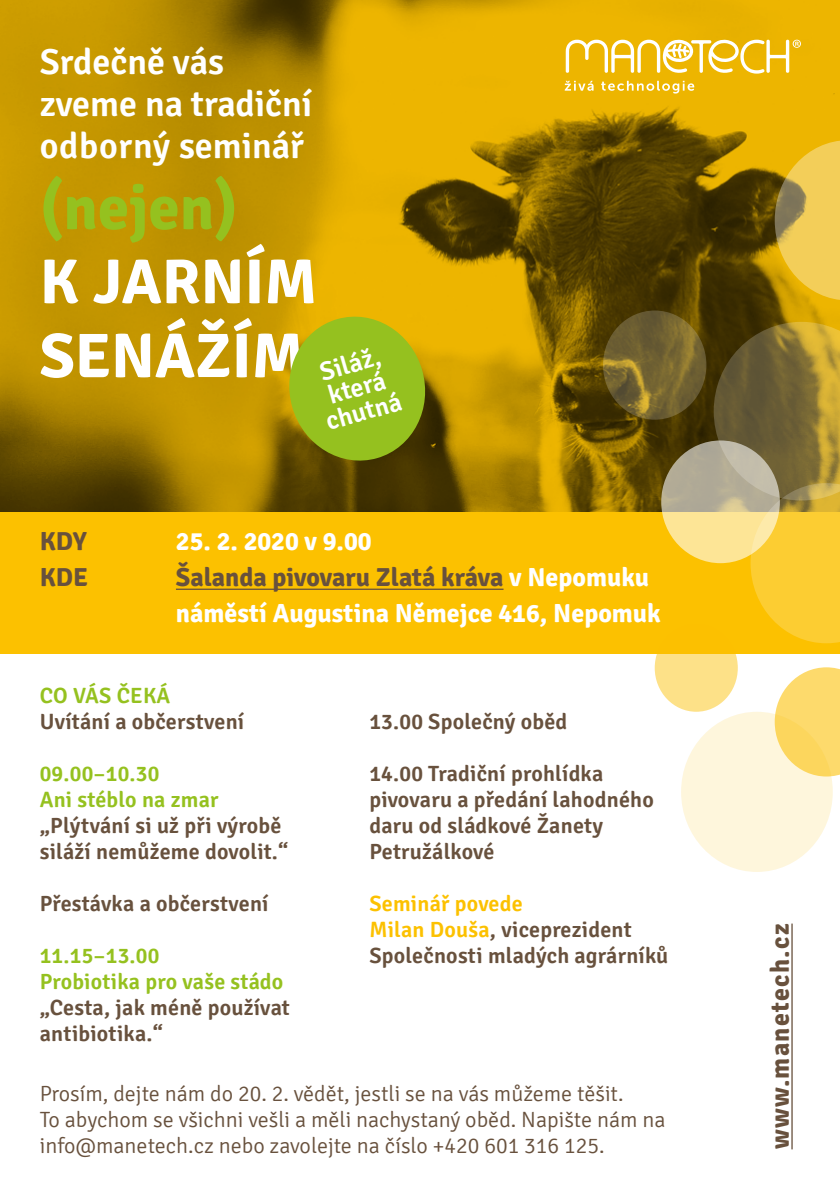
<style>
.page{position:relative;width:840px;height:1191px;background:#fff}
.page>*{position:absolute;margin:0;border:0;box-sizing:border-box;transform-origin:0 0}
.t1{font:700 63px/74px "Signika";color:#fff}
.t2{font:700 63px "Signika";color:#95c11f}
.t3{font:600 36px/42px "Signika";color:#fff}
.t4{font:700 26px/36px "Signika";color:#fff}
.t5{font:700 26px/36px "Signika";letter-spacing:.05em;color:#68513d}
.t6{font:600 26px/24.6px "Signika";color:#fff;text-align:center}
.t7{font:600 22px/26px "Signika";letter-spacing:.01em;color:#68513d}
.t8{font:300 22px/26px "Signika";color:#68513d}
.t9{font:600 22px/26px "Signika";letter-spacing:.01em;color:#95c11f}
.s1{color:#68513d}
.s2{color:#fcc100}
</style>
<div class="page">
<div style="left:0;top:0;width:839px;height:653px;background:#fcc100"></div>
<img style="left:0;top:0;width:839px;height:511px">
<svg style="left:565px;top:40px;width:235px;height:34px"></svg>
<svg style="left:564px;top:81px;width:29px;height:10px"></svg>
<svg style="left:601px;top:81px;width:92px;height:13px"></svg>
<hr style="left:791px;top:923px;width:1px;height:226px;background:#68513d">
<hr style="left:176px;top:588px;width:327px;height:2px;background:#68513d">
<svg style="left:602px;top:310px;width:104px;height:110px;background:#766630"></svg>
<svg style="left:774px;top:140px;width:65px;height:160px;background:#deb842"></svg>
<svg style="left:775px;top:667px;width:64px;height:109px;background:#fddf80"></svg>
<svg style="left:654px;top:624px;width:83px;height:87px;fill:#fde188"></svg>
<svg style="left:680px;top:711px;width:152px;height:161px;background:#fdf3d0"></svg>
<svg style="left:713px;top:322px;width:126px;height:321px;background:#b4932b"></svg>
<svg style="left:660px;top:440px;width:119px;height:123px;background:#d1c397"></svg>
<svg style="left:281px;top:309px;width:152px;height:159px;background:#98a613"></svg>
<h2 class="t3" style="left:40px;top:41px;width:274px">Srdečně vás zveme na tradiční odborný seminář</h2>
<h1 class="t2" style="left:40px;top:170px;width:199px">(nejen)</h1>
<h1 class="t1" style="left:40px;top:245px;width:278px">K JARNÍM<br>SENÁŽÍM</h1>
<p class="t6" style="left:309px;top:363px;width:79px;rotate:-16deg">Siláž, která chutná</p>
<p class="t5" style="left:40px;top:523px;width:50px">KDY<br>KDE</p>
<p class="t4" style="left:176px;top:523px;width:486px">25. 2. 2020 v 9.00<br><span class="s1">Šalanda pivovaru Zlatá kráva</span> v Nepomuku náměstí Augustina Němejce 416, Nepomuk</p>
<p class="t9" style="left:40px;top:682px;width:132px">CO VÁS ČEKÁ</p>
<p class="t7" style="left:40px;top:708px;width:206px">Uvítání a občerstvení</p>
<p class="t9" style="left:40px;top:760px;width:180px">09.00–10.30<br>Ani stéblo na zmar</p>
<p class="t7" style="left:40px;top:812px;width:250px">„Plýtvání si už při výrobě siláží nemůžeme dovolit.“</p>
<p class="t7" style="left:40px;top:890px;width:230px">Přestávka a občerstvení</p>
<p class="t9" style="left:40px;top:942px;width:245px">11.15–13.00<br>Probiotika pro vaše stádo</p>
<p class="t7" style="left:40px;top:994px;width:251px">„Cesta, jak méně používat antibiotika.“</p>
<p class="t7" style="left:369px;top:708px;width:199px">13.00 Společný oběd</p>
<p class="t7" style="left:369px;top:760px;width:286px">14.00 Tradiční prohlídka pivovaru a předání lahodného daru od sládkové Žanety<br>Petružálkové</p>
<p class="t7" style="left:369px;top:890px;width:300px"><span class="s2">Seminář povede<br>Milan Douša</span>, viceprezident<br>Společnosti mladých agrárníků</p>
<p class="t8" style="left:40px;top:1080px;width:627px">Prosím, dejte nám do 20. 2. vědět, jestli se na vás můžeme těšit.<br>To abychom se všichni vešli a měli nachystaný oběd. Napište nám na info@manetech.cz nebo zavolejte na číslo +420 601 316 125.</p>
<p class="t5" style="left:761px;top:1149px;width:227px;rotate:-90deg">www.manetech.cz</p>
</div>
